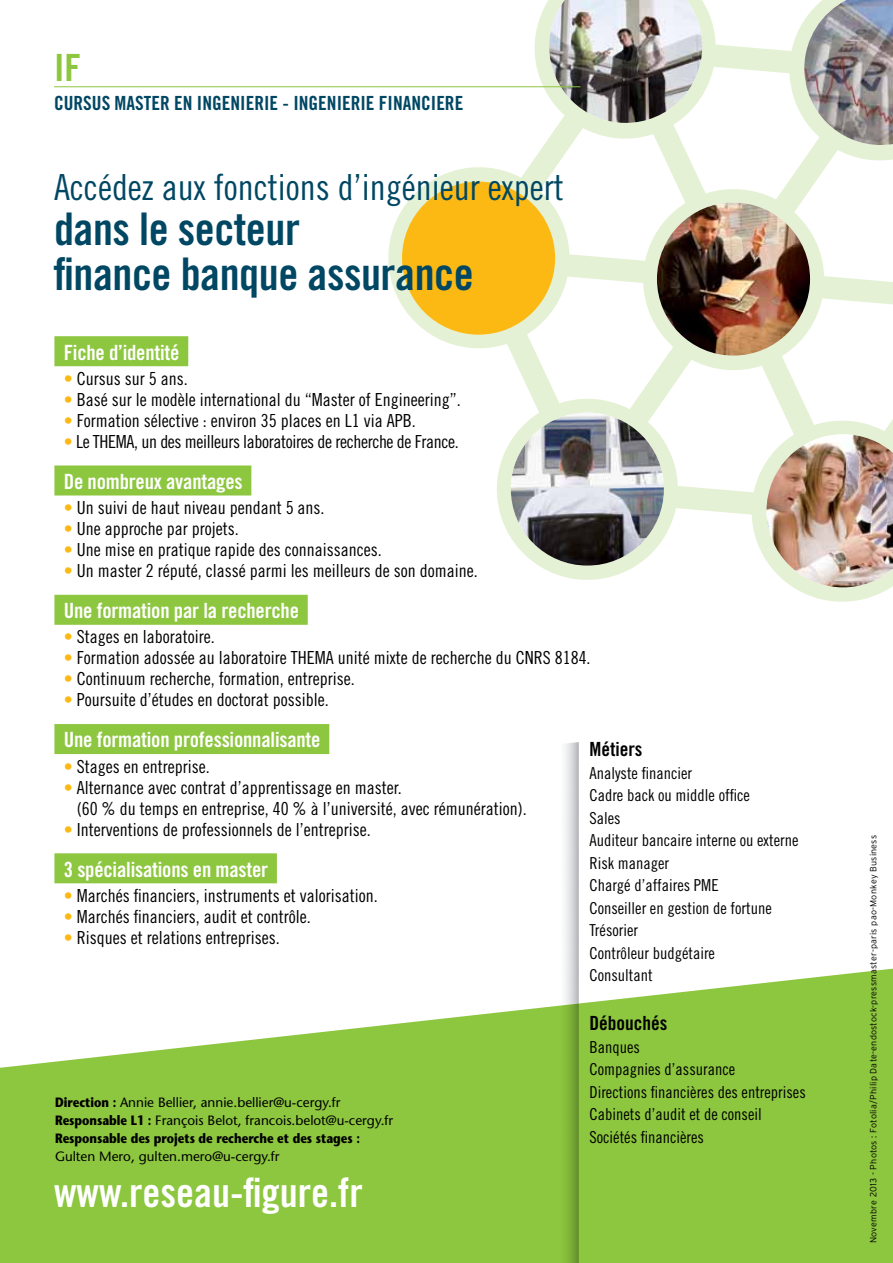
<style>
.page{position:relative;width:893px;height:1263px;background:#fff}
.page>*{position:absolute;margin:0;border:0;box-sizing:border-box;transform-origin:0 0}
.t1{font:45px/45px "Trade Gothic LT Std Bd Cn 20";letter-spacing:-.01em;color:#004763}
.t2{font:40.5px "Trade Gothic LT Std Bd Cn 20";color:#fff}
.t3{font:37.5px "Trade Gothic LT Std Bd Cn 20";color:#8dc63f}
.t4{font:36px "Trade Gothic LT Std Cn 18";color:#004763}
.t5{font:21px "Trade Gothic LT Std Bd Cn 20";letter-spacing:-.01em;color:#fff}
.t6{font:19.5px "Trade Gothic LT Std Bd Cn 20";color:#004763}
.t7{font:19.5px "Trade Gothic LT Std Bd Cn 20";color:#000}
.t8{font:18px/21px "Trade Gothic LT Std Cn 18";color:#000}
.t9{font:18px "Trade Gothic LT Std Cn 18";letter-spacing:-.02em;color:#000}
.t10{font:16.5px/22.5px "Trade Gothic LT Std Cn 18";color:#000}
.t11{font:13.5px/18px "Stone Sans LT";color:#000}
.t12{font:300 9px "Interstate";letter-spacing:.025em;color:#000}
.s1{color:#fdb913}
.s2{font-weight:700}
</style>
<div class="page">
<svg style="left:521px;top:374px;width:280px;height:22px"></svg>
<svg style="left:497px;top:396px;width:396px;height:206px"></svg>
<img style="left:766px;top:434px;width:127px;height:153px">
<img style="left:511px;top:412px;width:153px;height:154px;border-radius:77px">
<svg style="left:384px;top:0;width:509px;height:374px"></svg>
<img style="left:549px;top:0;width:153px;height:123px">
<div style="left:402px;top:182px;width:153px;height:153px;background:#fdb913;border-radius:50%"></div>
<svg style="left:0;top:969px;width:893px;height:294px;fill:#8dc63f"></svg>
<div style="left:54px;top:336px;width:134px;height:30px;background:#8dc63f"></div>
<div style="left:54px;top:465px;width:197px;height:30px;background:#8dc63f"></div>
<div style="left:54px;top:595px;width:254px;height:30px;background:#8dc63f"></div>
<div style="left:54px;top:724px;width:275px;height:30px;background:#8dc63f"></div>
<div style="left:54px;top:853px;width:223px;height:30px;background:#8dc63f"></div>
<img style="left:522px;top:1004px;width:57px;height:259px">
<hr style="left:54px;top:86px;width:526px;height:1px;background:#8dc63f">
<h3 class="t3" style="left:54px;top:45px;width:29px">IF</h3>
<p class="t6" style="left:54px;top:91px;width:411px">CURSUS MASTER EN INGENIERIE - INGENIERIE FINANCIERE</p>
<h3 class="t4" style="left:54px;top:166px;width:511px">Accédez aux fonctions d’ingénieur expert</h3>
<h1 class="t1" style="left:54px;top:206px;width:421px">dans le secteur<br>finance banque assurance</h1>
<p class="t5" style="left:64px;top:339px;width:117px">Fiche d’identité</p>
<p class="t8" style="left:64px;top:368px;width:125px"><span class="s1">•</span> Cursus sur 5 ans.</p>
<p class="t8" style="left:64px;top:389px;width:398px"><span class="s1">•</span> Basé sur le modèle international du “Master of Engineering”.</p>
<p class="t8" style="left:64px;top:410px;width:353px"><span class="s1">•</span> Formation sélective : environ 35 places en L1 via APB.</p>
<p class="t9" style="left:64px;top:431px;width:396px"><span class="s1">•</span> Le THEMA, un des meilleurs laboratoires de recherche de France.</p>
<p class="t5" style="left:64px;top:469px;width:180px">De nombreux avantages</p>
<p class="t8" style="left:64px;top:497px;width:262px"><span class="s1">•</span> Un suivi de haut niveau pendant 5 ans.</p>
<p class="t8" style="left:64px;top:518px;width:176px"><span class="s1">•</span> Une approche par projets.</p>
<p class="t8" style="left:64px;top:539px;width:319px"><span class="s1">•</span> Une mise en pratique rapide des connaissances.</p>
<p class="t8" style="left:64px;top:560px;width:415px"><span class="s1">•</span> Un master 2 réputé, classé parmi les meilleurs de son domaine.</p>
<p class="t5" style="left:64px;top:598px;width:237px">Une formation par la recherche</p>
<p class="t8" style="left:64px;top:626px;width:152px"><span class="s1">•</span> Stages en laboratoire.</p>
<p class="t8" style="left:64px;top:647px;width:528px"><span class="s1">•</span> Formation adossée au laboratoire THEMA unité mixte de recherche du CNRS 8184.</p>
<p class="t8" style="left:64px;top:668px;width:292px"><span class="s1">•</span> Continuum recherche, formation, entreprise.</p>
<p class="t8" style="left:64px;top:689px;width:266px"><span class="s1">•</span> Poursuite d’études en doctorat possible.</p>
<p class="t5" style="left:64px;top:727px;width:258px">Une formation professionnalisante</p>
<p class="t8" style="left:64px;top:755px;width:147px"><span class="s1">•</span> Stages en entreprise.</p>
<p class="t8" style="left:77px;top:777px;width:451px;text-indent:-13px"><span class="s1">•</span> Alternance avec contrat d’apprentissage en master.<br>(60 % du temps en entreprise, 40 % à l’université, avec rémunération).</p>
<p class="t8" style="left:64px;top:819px;width:308px"><span class="s1">•</span> Interventions de professionnels de l’entreprise.</p>
<p class="t5" style="left:64px;top:856px;width:206px">3 spécialisations en master</p>
<p class="t8" style="left:64px;top:885px;width:315px"><span class="s1">•</span> Marchés financiers, instruments et valorisation.</p>
<p class="t8" style="left:64px;top:906px;width:248px"><span class="s1">•</span> Marchés financiers, audit et contrôle.</p>
<p class="t8" style="left:64px;top:927px;width:217px"><span class="s1">•</span> Risques et relations entreprises.</p>
<p class="t7" style="left:589px;top:737px;width:55px">Métiers</p>
<p class="t10" style="left:589px;top:761px;width:210px">Analyste financier<br>Cadre back ou middle office<br>Sales<br>Auditeur bancaire interne ou externe<br>Risk manager<br>Chargé d’affaires PME<br>Conseiller en gestion de fortune<br>Trésorier<br>Contrôleur budgétaire<br>Consultant</p>
<p class="t7" style="left:589px;top:1012px;width:79px">Débouchés</p>
<p class="t10" style="left:589px;top:1035px;width:218px">Banques<br>Compagnies d’assurance<br>Directions financières des entreprises<br>Cabinets d’audit et de conseil<br>Sociétés financières</p>
<p class="t11" style="left:55px;top:1093px;width:340px"><span class="s2">Direction :</span> Annie Bellier, annie.bellier@u-cergy.fr<br><span class="s2">Responsable L1 :</span> François Belot, francois.belot@u-cergy.fr<br><span class="s2">Responsable des projets de recherche et des stages :</span></p>
<p class="t11" style="left:55px;top:1147px;width:226px">Gulten Mero, gulten.mero@u-cergy.fr</p>
<h2 class="t2" style="left:54px;top:1168px;width:310px">www.reseau-figure.fr</h2>
<p class="t12" style="left:868px;top:1243px;width:410px;rotate:-90deg">Novembre 2013 - Photos : Fotolia/Philip Date-endostock-pressmaster-paris pao-Monkey Business</p>
</div>
